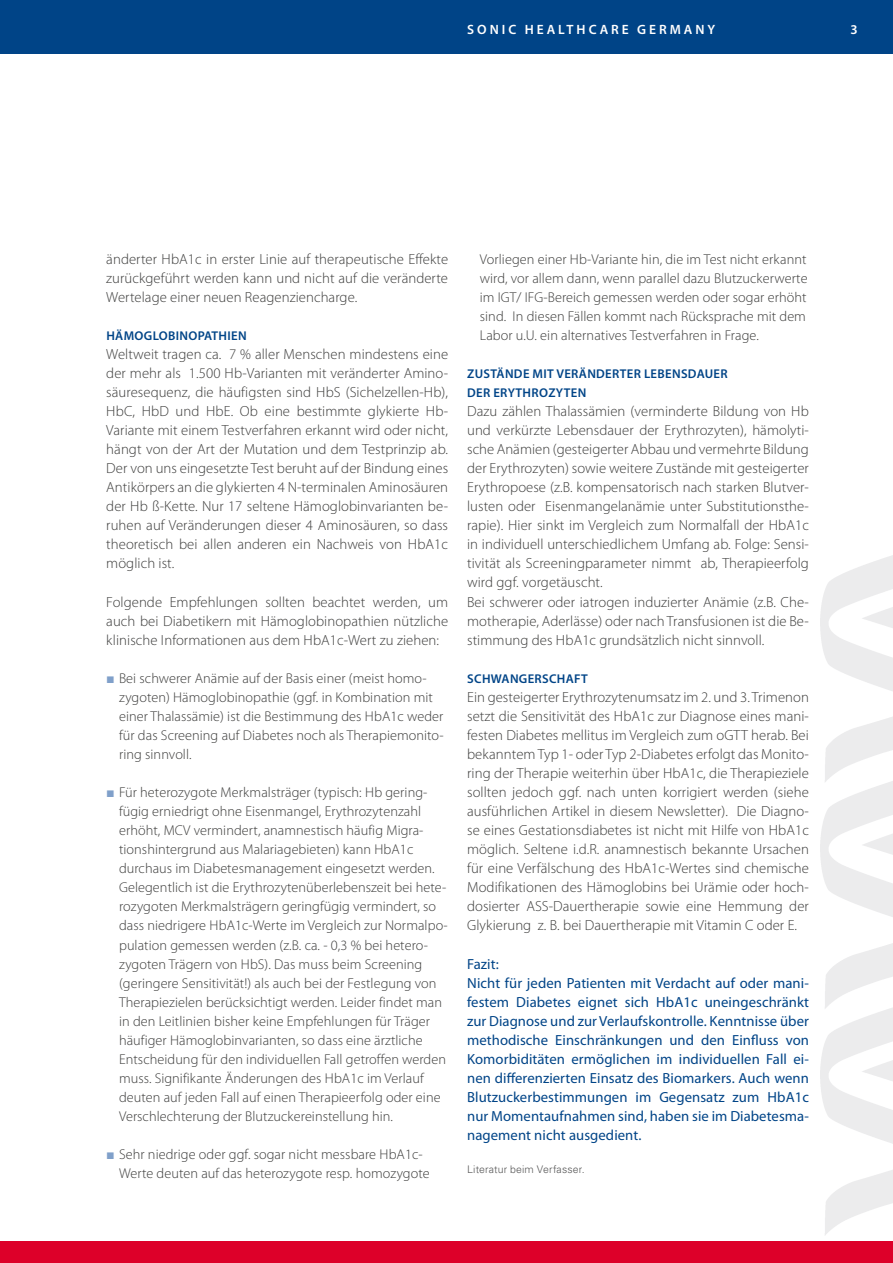
<style>
.page{position:relative;width:893px;height:1263px;background:#fff}
.page>*{position:absolute;margin:0;border:0;box-sizing:border-box;transform-origin:0 0}
.t1{font:300 14.7px/19px "Myriad Pro";letter-spacing:.005em;color:#3b3b3a;text-align:justify}
.t2{font:14.7px/19px "Myriad Pro";letter-spacing:.005em;color:#004487}
.t3{font:300 14.25px/19px "Myriad Pro";letter-spacing:.005em;color:#3b3b3a}
.t4{font:600 13.5px "Myriad Pro";letter-spacing:.22em;color:#fff}
.t5{font:600 12.75px/19px "Myriad Pro";letter-spacing:.025em;color:#004487}
.t6{font:300 10.5px "Univers LT Pro 45";letter-spacing:.015em;color:#565656}
.s1{font-family:"Arial";font-weight:400;color:#80a0ca}
</style>
<div class="page">
<div style="left:0;top:1242px;width:893px;height:21px;background:#dd0029"></div>
<div style="left:0;top:0;width:893px;height:53px;background:#004487"></div>
<p class="t4" style="left:467px;top:21px;width:249px">SONIC HEALTHCARE GERMANY</p>
<p class="t4" style="left:850px;top:21px;width:9px">3</p>
<p class="t1" style="left:106px;top:249px;width:343px">änderter HbA1c in erster Linie auf therapeutische Effekte zurückgeführt werden kann und nicht auf die veränderte Wertelage einer neuen Reagenziencharge.</p>
<p class="t5" style="left:106px;top:326px;width:142px">HÄMOGLOBINOPATHIEN</p>
<p class="t1" style="left:106px;top:345px;width:343px">Weltweit tragen ca. 7 % aller Menschen mindestens eine der mehr als 1.500 Hb-Varianten mit veränderter Amino&shy;säuresequenz, die häufigsten sind HbS (Sichelzellen-Hb), HbC, HbD und HbE. Ob eine bestimmte glykierte Hb-Variante mit einem Testverfahren erkannt wird oder nicht, hängt von der Art der Mutation und dem Testprinzip ab.<br>Der von uns eingesetzte Test beruht auf der Bindung eines Antikörpers an die glykierten 4 N-terminalen Aminosäuren der Hb ß-Kette. Nur 17 seltene Hämoglobinvarianten be&shy;ruhen auf Veränderungen dieser 4 Aminosäuren, so dass theoretisch bei allen anderen ein Nachweis von HbA1c möglich ist.</p>
<p class="t1" style="left:106px;top:592px;width:343px">Folgende Empfehlungen sollten beachtet werden, um auch bei Diabetikern mit Hämoglobinopathien nützliche klinische Informationen aus dem HbA1c-Wert zu ziehen:</p>
<p class="t3" style="left:119px;top:669px;width:326px;text-indent:-13px"><span class="s1">■</span> Bei schwerer Anämie auf der Basis einer (meist homo&shy;zygoten) Hämoglobinopathie (ggf. in Kombination mit einer Thalassämie) ist die Bestimmung des HbA1c weder für das Screening auf Diabetes noch als Therapiemonito&shy;ring sinnvoll.</p>
<p class="t3" style="left:119px;top:783px;width:330px;text-indent:-13px"><span class="s1">■</span> Für heterozygote Merkmalsträger (typisch: Hb gering&shy;fügig erniedrigt ohne Eisenmangel, Erythrozytenzahl erhöht, MCV vermindert, anamnestisch häufig Migra&shy;tionshintergrund aus Malariagebieten) kann HbA1c durchaus im Diabetesmanagement eingesetzt werden.<br>Gelegentlich ist die Erythrozytenüberlebenszeit bei hete&shy;rozygoten Merkmalsträgern geringfügig vermindert, so dass niedrigere HbA1c-Werte im Vergleich zur Normalpo&shy;pulation gemessen werden (z.B. ca. - 0,3 % bei hetero&shy;zygoten Trägern von HbS). Das muss beim Screening (geringere Sensitivität!) als auch bei der Festlegung von Therapiezielen berücksichtigt werden. Leider findet man in den Leitlinien bisher keine Empfehlungen für Träger häufiger Hämoglobinvarianten, so dass eine ärztliche Entscheidung für den individuellen Fall getroffen werden muss. Signifikante Änderungen des HbA1c im Verlauf deuten auf jeden Fall auf einen Therapieerfolg oder eine Verschlechterung der Blutzuckereinstellung hin.</p>
<p class="t3" style="left:119px;top:1145px;width:312px;text-indent:-13px"><span class="s1">■</span> Sehr niedrige oder ggf. sogar nicht messbare HbA1c-<br>Werte deuten auf das heterozygote resp. homozygote</p>
<p class="t3" style="left:480px;top:250px;width:329px;text-align:justify">Vorliegen einer Hb-Variante hin, die im Test nicht erkannt wird, vor allem dann, wenn parallel dazu Blutzuckerwerte im IGT/ IFG-Bereich gemessen werden oder sogar erhöht sind. In diesen Fällen kommt nach Rücksprache mit dem Labor u.U. ein alternatives Testverfahren in Frage.</p>
<p class="t5" style="left:467px;top:364px;width:262px">ZUSTÄNDE MIT VERÄNDERTER LEBENSDAUER<br>DER ERYTHROZYTEN</p>
<p class="t1" style="left:467px;top:402px;width:343px;text-align:left">Dazu zählen Thalassämien (verminderte Bildung von Hb und verkürzte Lebensdauer der Erythrozyten), hämolyti&shy;sche Anämien (gesteigerter Abbau und vermehrte Bildung der Erythrozyten) sowie weitere Zustände mit gesteigerter Erythropoese (z.B. kompensatorisch nach starken Blutver&shy;lusten oder Eisenmangelanämie unter Substitutionsthe&shy;rapie). Hier sinkt im Vergleich zum Normalfall der HbA1c in individuell unterschiedlichem Umfang ab. Folge: Sensi&shy;tivität als Screeningparameter nimmt ab, Therapieerfolg wird ggf. vorgetäuscht.<br>Bei schwerer oder iatrogen induzierter Anämie (z.B. Che&shy;motherapie, Aderlässe) oder nach Transfusionen ist die Be&shy;stimmung des HbA1c grundsätzlich nicht sinnvoll.</p>
<p class="t5" style="left:467px;top:669px;width:122px">SCHWANGERSCHAFT</p>
<p class="t1" style="left:467px;top:688px;width:343px">Ein gesteigerter Erythrozytenumsatz im 2. und 3. Trimenon setzt die Sensitivität des HbA1c zur Diagnose eines mani&shy;festen Diabetes mellitus im Vergleich zum oGTT herab. Bei bekanntem Typ 1- oder Typ 2-Diabetes erfolgt das Monito&shy;ring der Therapie weiterhin über HbA1c, die Therapieziele sollten jedoch ggf. nach unten korrigiert werden (siehe ausführlichen Artikel in diesem Newsletter). Die Diagno&shy;se eines Gestationsdiabetes ist nicht mit Hilfe von HbA1c möglich. Seltene i.d.R. anamnestisch bekannte Ursachen für eine Verfälschung des HbA1c-Wertes sind chemische Modifikationen des Hämoglobins bei Urämie oder hoch&shy;dosierter ASS-Dauertherapie sowie eine Hemmung der Glykierung z. B. bei Dauertherapie mit Vitamin C oder E.</p>
<p class="t2" style="left:467px;top:954px;width:343px">Fazit:<br>Nicht für jeden Patienten mit Verdacht auf oder mani&shy;festem Diabetes eignet sich HbA1c uneingeschränkt zur Diagnose und zur Verlaufskontrolle. Kenntnisse über methodische Einschränkungen und den Einfluss von Komorbiditäten ermöglichen im individuellen Fall ei&shy;nen differenzierten Einsatz des Biomarkers. Auch wenn Blutzuckerbestimmungen im Gegensatz zum HbA1c nur Momentaufnahmen sind, haben sie im Diabetesma&shy;nagement nicht ausgedient.</p>
<p class="t6" style="left:467px;top:1162px;width:119px">Literatur beim Verfasser.</p>
</div>
